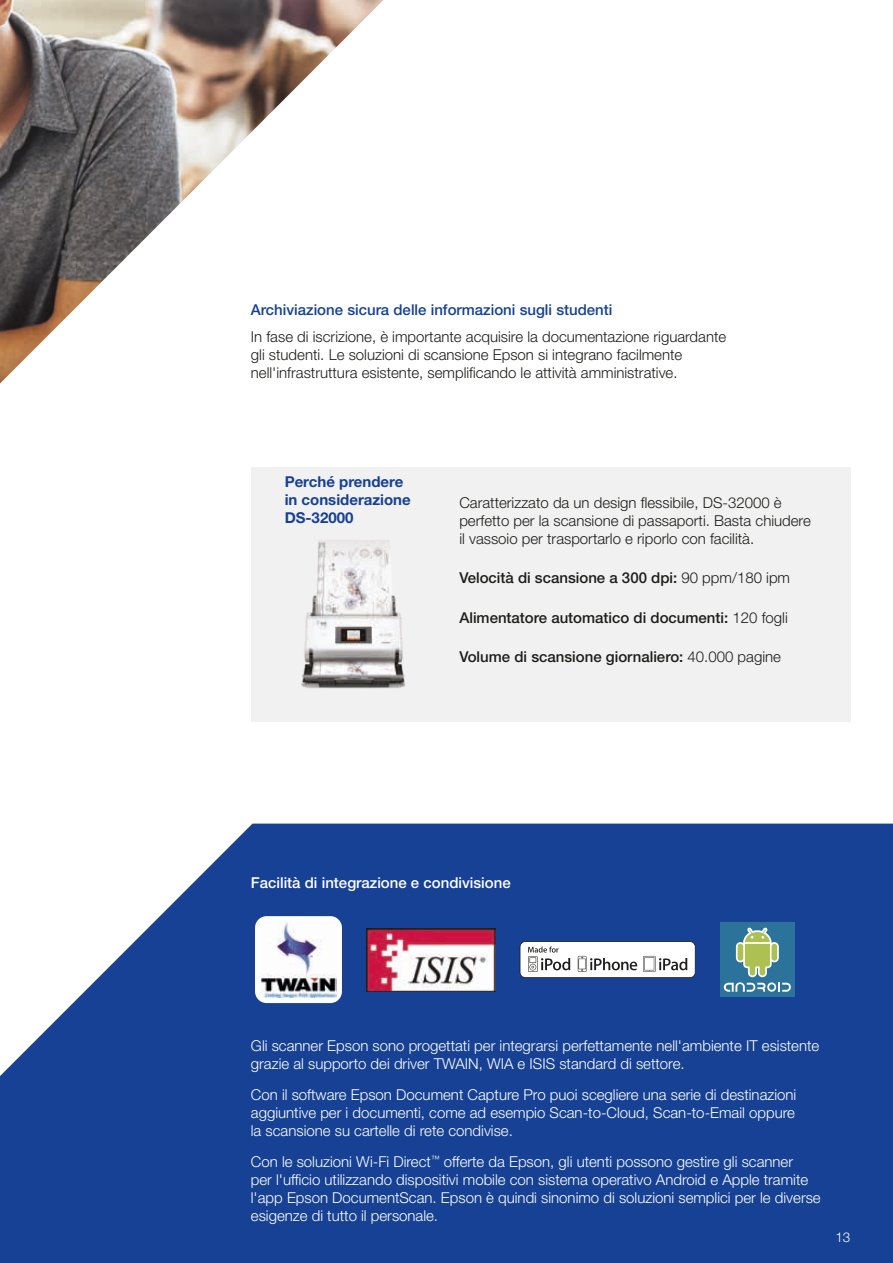
<style>
.page{position:relative;width:893px;height:1263px;background:#fff}
.page>*{position:absolute;margin:0;border:0;box-sizing:border-box;transform-origin:0 0}
.t1{font:300 15px/18px "Helvetica Neue LT Pro";color:#fff}
.t2{font:300 15px/18px "Helvetica Neue LT Pro";color:#1d1d1b}
.t3{font:500 15px "Helvetica Neue LT Pro";color:#1d1d1b}
.t4{font:500 15px "Helvetica Neue LT Pro";color:#164194}
.t5{font:700 15px/18px "Helvetica Neue LT Pro";color:#164194}
.t6{font:500 15px "Helvetica Neue LT Pro";color:#fff}
.t7{font:300 13.5px "Helvetica Neue LT Pro";color:#fff}
.s1{font-weight:300}
</style>
<div class="page">
<div style="left:251px;top:467px;width:599px;height:254px;background:#f1f1f1"></div>
<img style="left:301px;top:540px;width:104px;height:149px">
<svg style="left:0;top:824px;width:893px;height:439px;background:#2a519d"></svg>
<div style="left:255px;top:916px;width:87px;height:87px;background:#fff;border-radius:12px"></div>
<img style="left:261px;top:922px;width:75px;height:75px">
<img style="left:367px;top:928px;width:128px;height:64px">
<svg style="left:520px;top:941px;width:176px;height:37px"></svg>
<div style="left:720px;top:922px;width:75px;height:75px;background:#2b739a"></div>
<svg style="left:724px;top:927px;width:67px;height:65px"></svg>
<img style="left:0;top:0;width:383px;height:383px">
<p class="t4" style="left:251px;top:301px;width:363px">Archiviazione sicura delle informazioni sugli studenti</p>
<p class="t2" style="left:251px;top:327px;width:477px">In fase di iscrizione, è importante acquisire la documentazione riguardante gli studenti. Le soluzioni di scansione Epson si integrano facilmente nell'infrastruttura esistente, semplificando le attività amministrative.</p>
<p class="t5" style="left:285px;top:472px;width:128px">Perché prendere in considerazione<br>DS-32000</p>
<p class="t2" style="left:459px;top:493px;width:353px">Caratterizzato da un design flessibile, DS-32000 è perfetto per la scansione di passaporti. Basta chiudere il vassoio per trasportarlo e riporlo con facilità.</p>
<p class="t3" style="left:459px;top:569px;width:332px">Velocità di scansione a 300 dpi: <span class="s1">90 ppm/180 ipm</span></p>
<p class="t3" style="left:459px;top:608px;width:330px">Alimentatore automatico di documenti: <span class="s1">120 fogli</span></p>
<p class="t3" style="left:459px;top:648px;width:323px">Volume di scansione giornaliero: <span class="s1">40.000 pagine</span></p>
<p class="t6" style="left:251px;top:874px;width:261px">Facilità di integrazione e condivisione</p>
<p class="t1" style="left:251px;top:1037px;width:570px">Gli scanner Epson sono progettati per integrarsi perfettamente nell'ambiente IT esistente grazie al supporto dei driver TWAIN, WIA e ISIS standard di settore.</p>
<p class="t1" style="left:251px;top:1085px;width:547px;text-align:justify">Con il software Epson Document Capture Pro puoi scegliere una serie di destinazioni aggiuntive per i documenti, come ad esempio Scan-to-Cloud, Scan-to-Email oppure la scansione su cartelle di rete condivise.</p>
<p class="t1" style="left:251px;top:1152px;width:571px">Con le soluzioni Wi-Fi Direct<sup>™</sup> offerte da Epson, gli utenti possono gestire gli scanner<br>per l'ufficio utilizzando dispositivi mobile con sistema operativo Android e Apple tramite l'app Epson DocumentScan. Epson è quindi sinonimo di soluzioni semplici per le diverse esigenze di tutto il personale.</p>
<p class="t7" style="left:835px;top:1229px;width:17px">13</p>
</div>
